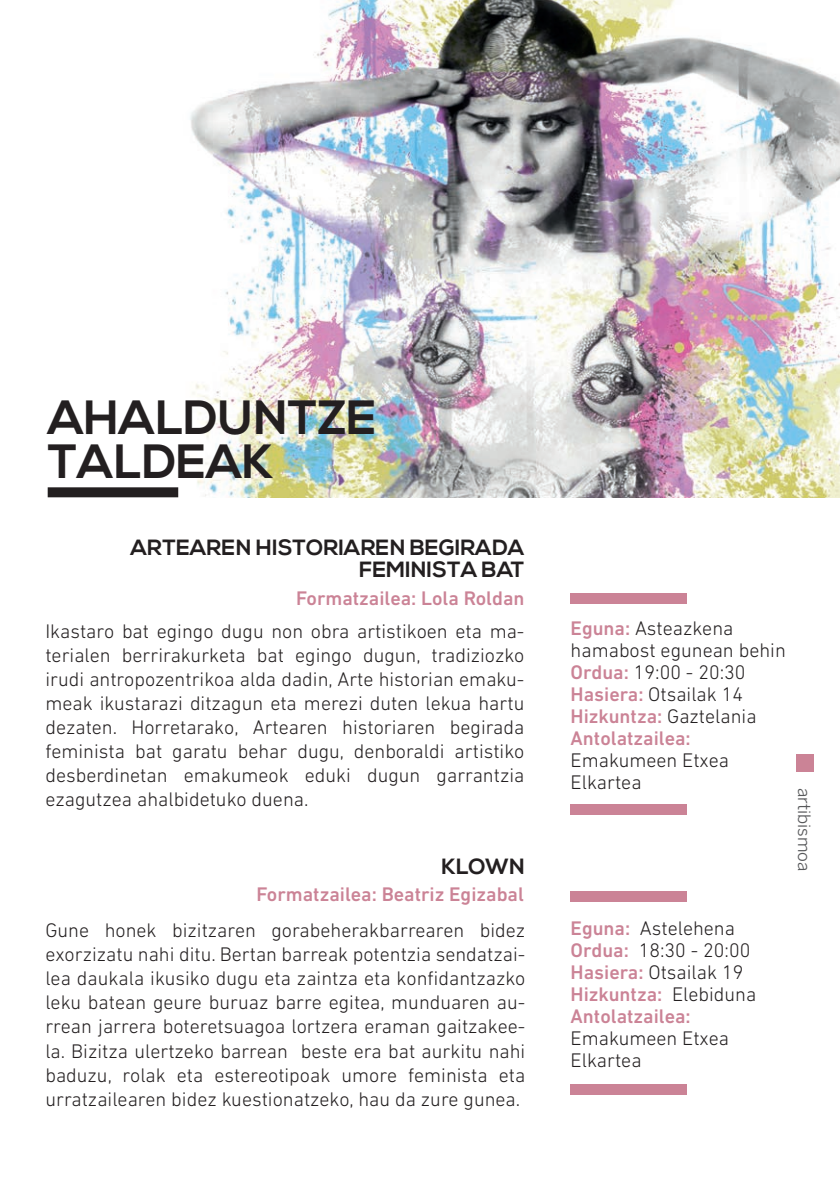
<style>
.page{position:relative;width:840px;height:1191px;background:#fff}
.page>*{position:absolute;margin:0;border:0;box-sizing:border-box;transform-origin:0 0}
.t1{font:700 48px/44px "Nexa";color:#231f20}
.t2{font:700 22px/22px "Nexa";color:#231f20;text-align:right}
.t3{font:300 20px/24px "DIN Next LT Pro";color:#231f20}
.t4{font:500 20px/22px "DIN Next LT Pro";color:#cb8396}
.t5{font:17px "Benton Sans";color:#57585a}
.s1{font-weight:500;color:#cb8396}
.s2{font-weight:300;color:#231f20}
</style>
<div class="page">
<img style="left:186px;top:0;width:653px;height:497px">
<div style="left:48px;top:487px;width:130px;height:10px;background:#231f20"></div>
<div style="left:570px;top:593px;width:116px;height:10px;background:#cb8396"></div>
<div style="left:570px;top:804px;width:116px;height:10px;background:#cb8396"></div>
<div style="left:570px;top:891px;width:116px;height:10px;background:#cb8396"></div>
<div style="left:570px;top:1084px;width:116px;height:10px;background:#cb8396"></div>
<div style="left:795px;top:754px;width:17px;height:17px;background:#cb8396"></div>
<h1 class="t1" style="left:48px;top:397px;width:330px">AHALDUNTZE<br>TALDEAK</h1>
<p class="t2" style="left:130px;top:537px;width:395px">ARTEAREN HISTORIAREN BEGIRADA<br>FEMINISTA BAT</p>
<p class="t4" style="left:296px;top:587px;width:230px">Formatzailea: Lola Roldan</p>
<p class="t3" style="left:45px;top:619px;width:480px;text-align:justify">Ikastaro bat egingo dugu non obra artistikoen eta ma&shy;terialen berrirakurketa bat egingo dugun, tradiziozko irudi antropozentrikoa alda dadin, Arte historian emaku&shy;meak ikustarazi ditzagun eta merezi duten lekua hartu dezaten. Horretarako, Artearen historiaren begirada feminista bat garatu behar dugu, denboraldi artistiko desberdinetan emakumeok eduki dugun garrantzia ezagutzea ahalbidetuko duena.</p>
<p class="t2" style="left:441px;top:856px;width:85px">KLOWN</p>
<p class="t4" style="left:256px;top:883px;width:269px">Formatzailea: Beatriz Egizabal</p>
<p class="t3" style="left:45px;top:918px;width:481px;text-align:justify">Gune honek bizitzaren gorabeherakbarrearen bidez exorzizatu nahi ditu. Bertan barreak potentzia sendatzai&shy;lea daukala ikusiko dugu eta zaintza eta konfidantzazko leku batean geure buruaz barre egitea, munduaren au&shy;rrean jarrera boteretsuagoa lortzera eraman gaitzakee&shy;la. Bizitza ulertzeko barrean beste era bat aurkitu nahi baduzu, rolak eta estereotipoak umore feminista eta urratzailearen bidez kuestionatzeko, hau da zure gunea.</p>
<p class="t3" style="left:570px;top:617px;width:216px;line-height:22px"><span class="s1">Eguna:</span> Asteazkena hamabost egunean behin<br><span class="s1">Ordua:</span> 19:00 - 20:30<br><span class="s1">Hasiera:</span> Otsailak 14<br><span class="s1">Hizkuntza:</span> Gaztelania<br><span class="s1">Antolatzailea:</span></p>
<p class="t3" style="left:570px;top:749px;width:160px;line-height:22px">Emakumeen Etxea<br>Elkartea</p>
<p class="t5" style="left:814px;top:787px;width:85px;rotate:90deg">artibismoa</p>
<p class="t4" style="left:570px;top:917px;width:187px">Eguna: <span class="s2">Astelehena<br></span>Ordua: <span class="s2">18:30 - 20:00<br></span>Hasiera: <span class="s2">Otsailak 19<br></span>Hizkuntza: <span class="s2">Elebiduna<br></span>Antolatzailea:</p>
<p class="t3" style="left:570px;top:1027px;width:160px;line-height:22px">Emakumeen Etxea<br>Elkartea</p>
</div>
